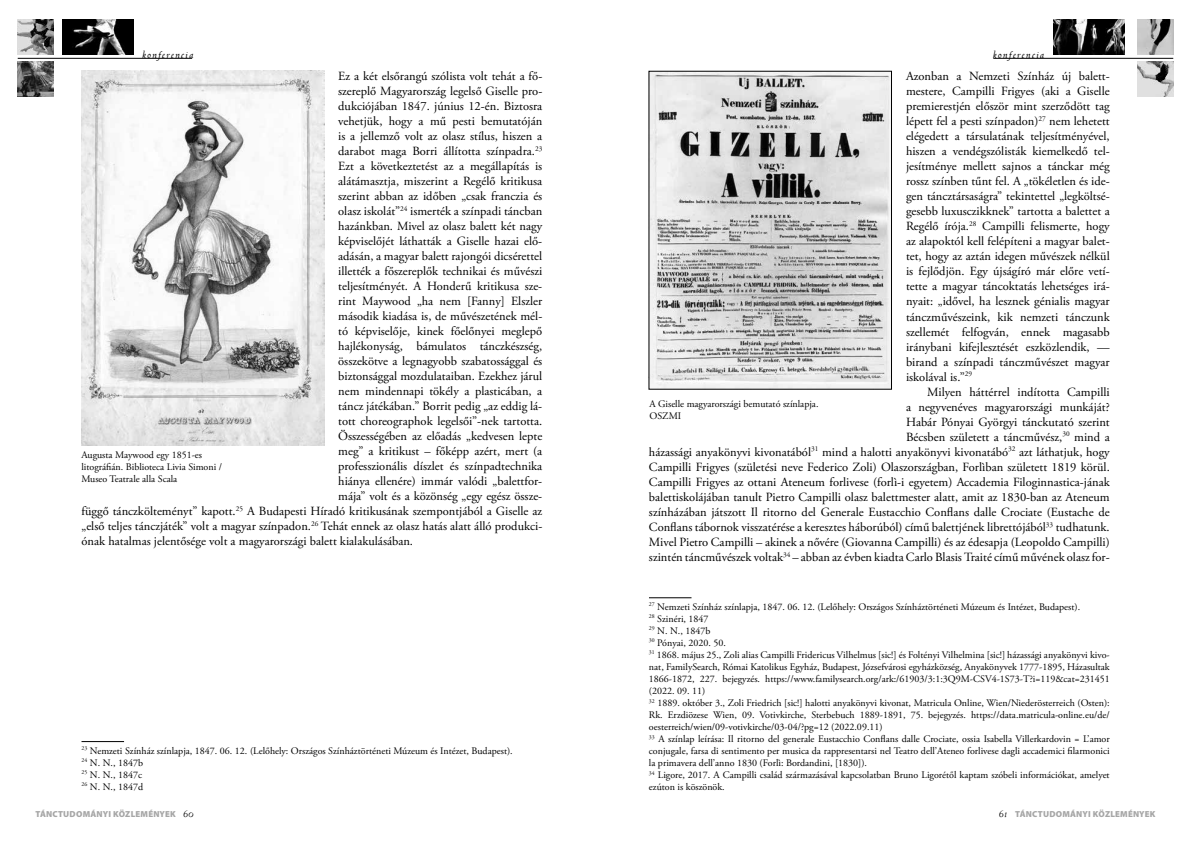
<style>
.page{position:relative;width:1191px;height:844px;background:#fff}
.page>*{position:absolute;margin:0;border:0;box-sizing:border-box;transform-origin:0 0}
.t1{font:12.5px/15px "Adobe Garamond Pro";color:#000;text-align:justify}
.t2{font:italic 11.25px "Venetian 301 Dm PFL";letter-spacing:.1em;color:#000}
.t3{font:10px/12px "Adobe Garamond Pro";color:#000}
.t4{font:900 8.75px "Myriad Pro";letter-spacing:.025em;color:#a6a6a6}
.s1{font-family:"Venetian 301 Dm PFL";font-weight:400;font-style:italic;font-size:11.25px;color:#000}
</style>
<div class="page">
<hr style="left:81px;top:741px;width:43px;height:1px;background:#000">
<img style="left:81px;top:71px;width:243px;height:374px">
<hr style="left:649px;top:597px;width:42px;height:1px;background:#000">
<img style="left:650px;top:73px;width:239px;height:314px">
<hr style="left:993px;top:58px;width:180px;height:1px;background:#000">
<img style="left:1053px;top:19px;width:71px;height:36px">
<img style="left:1137px;top:19px;width:36px;height:36px">
<img style="left:1137px;top:61px;width:36px;height:36px">
<hr style="left:18px;top:58px;width:174px;height:1px;background:#000">
<img style="left:18px;top:19px;width:35px;height:36px">
<img style="left:63px;top:19px;width:70px;height:36px">
<img style="left:18px;top:61px;width:35px;height:36px">
<p class="t2" style="left:142px;top:48px;width:53px">konferencia</p>
<p class="t2" style="left:993px;top:48px;width:53px">konferencia</p>
<p class="t1" style="left:338px;top:69px;width:206px">Ez a két elsőrangú szólista volt tehát a fő-</p>
<p class="t1" style="left:338px;top:84px;width:206px">szereplő Magyarország legelső Giselle pro-</p>
<p class="t1" style="left:338px;top:99px;width:206px">dukciójában 1847. június 12-én. Biztosra</p>
<p class="t1" style="left:338px;top:114px;width:206px">vehetjük, hogy a mű pesti bemutatóján</p>
<p class="t1" style="left:338px;top:129px;width:206px">is a jellemző volt az olasz stílus, hiszen a</p>
<p class="t1" style="left:338px;top:144px;width:206px">darabot maga Borri állította színpadra.<sup>23</sup></p>
<p class="t1" style="left:338px;top:159px;width:205px">Ezt a következtetést az a megállapítás is</p>
<p class="t1" style="left:338px;top:174px;width:206px">alátámasztja, miszerint a Regélő kritikusa</p>
<p class="t1" style="left:338px;top:189px;width:206px">szerint abban az időben „csak franczia és</p>
<p class="t1" style="left:338px;top:204px;width:206px">olasz iskolát”<sup>24</sup> ismerték a színpadi táncban</p>
<p class="t1" style="left:338px;top:219px;width:206px">hazánkban. Mivel az olasz balett két nagy</p>
<p class="t1" style="left:338px;top:234px;width:206px">képviselőjét láthatták a Giselle hazai elő-</p>
<p class="t1" style="left:338px;top:249px;width:206px">adásán, a magyar balett rajongói dicsérettel</p>
<p class="t1" style="left:338px;top:264px;width:206px">illették a főszereplők technikai és művészi</p>
<p class="t1" style="left:338px;top:279px;width:205px">teljesítményét. A Honderű kritikusa sze-</p>
<p class="t1" style="left:338px;top:294px;width:206px">rint Maywood „ha nem [Fanny] Elszler</p>
<p class="t1" style="left:338px;top:309px;width:206px">második kiadása is, de művészetének mél-</p>
<p class="t1" style="left:338px;top:324px;width:205px">tó képviselője, kinek főelőnyei meglepő</p>
<p class="t1" style="left:338px;top:339px;width:206px">hajlékonyság, bámulatos tánczkészség,</p>
<p class="t1" style="left:338px;top:354px;width:206px">összekötve a legnagyobb szabatossággal és</p>
<p class="t1" style="left:338px;top:369px;width:206px">biztonsággal mozdulataiban. Ezekhez járul</p>
<p class="t1" style="left:338px;top:384px;width:206px">nem mindennapi tökély a plasticában, a</p>
<p class="t1" style="left:338px;top:399px;width:205px">táncz játékában.” Borrit pedig „az eddig lá-</p>
<p class="t1" style="left:338px;top:414px;width:206px">tott choreographok legelsői”-nek tartotta.</p>
<p class="t1" style="left:338px;top:429px;width:206px">Összességében az előadás „kedvesen lepte</p>
<p class="t1" style="left:338px;top:444px;width:206px">meg” a kritikust – főképp azért, mert (a</p>
<p class="t1" style="left:338px;top:459px;width:206px">professzionális díszlet és színpadtechnika</p>
<p class="t1" style="left:338px;top:474px;width:206px">hiánya ellenére) immár valódi „balettfor-</p>
<p class="t1" style="left:338px;top:489px;width:205px">mája” volt és a közönség „egy egész össze-</p>
<p class="t1" style="left:81px;top:504px;width:462px">függő tánczkölteményt” kapott.<sup>25</sup> A Budapesti Híradó kritikusának szempontjából a Giselle az</p>
<p class="t1" style="left:82px;top:519px;width:462px">„első teljes tánczjáték” volt a magyar színpadon.<sup>26</sup> Tehát ennek az olasz hatás alatt álló produkci-</p>
<p class="t1" style="left:81px;top:534px;width:333px">ónak hatalmas jelentősége volt a magyarországi balett kialakulásában.</p>
<p class="t3" style="left:81px;top:449px;width:142px">Augusta Maywood egy 1851-es litográfián. Biblioteca Livia Simoni /<br>Museo Teatrale alla Scala</p>
<p class="t3" style="left:81px;top:744px;width:433px"><sup>23</sup> Nemzeti Színház színlapja, 1847. 06. 12. (Lelőhely: Országos Színháztörténeti Múzeum és Intézet, Budapest).<br><sup>24</sup> N. N., 1847b<br><sup>25</sup> N. N., 1847c<br><sup>26</sup> N. N., 1847d</p>
<p class="t1" style="left:906px;top:69px;width:205px">Azonban a Nemzeti Színház új balett&shy;mestere, Campilli Frigyes (aki a Giselle premierestjén először mint szerződött tag lépett fel a pesti színpadon)<sup>27</sup> nem lehetett elégedett a társulatának teljesítményével, hiszen a vendégszólisták kiemelkedő tel&shy;jesítménye mellett sajnos a tánckar még rossz színben tűnt fel. A „tökéletlen és ide&shy;gen táncztársaságra” tekintettel „legköltsé&shy;gesebb luxusczikknek” tartotta a balettet a Regélő írója.<sup>28</sup> Campilli felismerte, hogy az alapoktól kell felépíteni a magyar balet&shy;tet, hogy az aztán idegen művészek nélkül is fejlődjön. Egy újságíró már előre vetí&shy;tette a magyar táncoktatás lehetséges irá&shy;nyait: „idővel, ha lesznek génialis magyar tánczművészeink, kik nemzeti tánczunk szellemét felfogván, ennek magasabb iránybani kifejlesztését eszközlendik, — birand a színpadi tánczművészet magyar iskolával is.”<sup>29</sup></p>
<p class="t1" style="left:649px;top:384px;width:462px;text-align:right">Milyen háttérrel indította Campilli<br>a negyvenéves magyarországi munkáját?<br>Habár Pónyai Györgyi tánckutató szerint<br>Bécsben született a táncművész,<sup>30</sup> mind a<br>házassági anyakönyvi kivonatából<sup>31</sup> mind a halotti anyakönyvi kivonatábó<sup>32</sup> azt láthatjuk, hogy Campilli Frigyes (születési neve Federico Zoli) Olaszországban, Forlìban született 1819 körül.<br>Campilli Frigyes az ottani Ateneum forlivese (forlì-i egyetem) Accademia Filoginnastica-jának balettiskolájában tanult Pietro Campilli olasz balettmester alatt, amit az 1830-ban az Ateneum színházában játszott Il ritorno del Generale Eustacchio Conflans dalle Crociate (Eustache de Conflans tábornok visszatérése a keresztes háborúból) című balettjének librettójából<sup>33</sup> tudhatunk.<br>Mivel Pietro Campilli – akinek a nővére (Giovanna Campilli) és az édesapja (Leopoldo Campilli) szintén táncművészek voltak<sup>34</sup> – abban az évben kiadta Carlo Blasis Traité című művének olasz for-</p>
<p class="t3" style="left:649px;top:398px;width:170px">A Giselle magyarországi bemutató színlapja.<br>OSZMI</p>
<p class="t3" style="left:649px;top:600px;width:462px"><sup>27</sup> Nemzeti Színház színlapja, 1847. 06. 12. (Lelőhely: Országos Színháztörténeti Múzeum és Intézet, Budapest).<br><sup>28</sup> Szinéri, 1847<br><sup>29</sup> N. N., 1847b<br><sup>30</sup> Pónyai, 2020. 50.<br><sup>31</sup> 1868. május 25., Zoli alias Campilli Fridericus Vilhelmus [sic!] és Foltényi Vilhelmina [sic!] házassági anyakönyvi kivo&shy;nat, FamilySearch, Római Katolikus Egyház, Budapest, Józsefvárosi egyházközség, Anyakönyvek 1777-1895, Házasultak 1866-1872, 227. bejegyzés. https://www.familysearch.org/ark:/61903/3:1:3Q9M-CSV4-1S73-T?i=119&amp;cat=231451 (2022. 09. 11)<br><sup>32</sup> 1889. október 3., Zoli Friedrich [sic!] halotti anyakönyvi kivonat, Matricula Online, Wien/Niederösterreich (Osten):<br>Rk. Erzdiözese Wien, 09. Votivkirche, Sterbebuch 1889-1891, 75. bejegyzés. https://data.matricula-online.eu/de/ oesterreich/wien/09-votivkirche/03-04/?pg=12 (2022.09.11)<br><sup>33</sup> A színlap leírása: Il ritorno del generale Eustacchio Conflans dalle Crociate, ossia Isabella Villerkardovin = L’amor conjugale, farsa di sentimento per musica da rappresentarsi nel Teatro dell’Ateneo forlivese dagli accademici filarmonici la primavera dell’anno 1830 (Forlì: Bordandini, [1830]).<br><sup>34</sup> Ligore, 2017. A Campilli család származásával kapcsolatban Bruno Ligorétől kaptam szóbeli információkat, amelyet ezúton is köszönök.</p>
<p class="t4" style="left:35px;top:808px;width:160px">TÁNCTUDOMÁNYI KÖZLEMÉNYEK <span class="s1">60</span></p>
<p class="t4" style="left:998px;top:808px;width:158px"><span class="s1">61</span> TÁNCTUDOMÁNYI KÖZLEMÉNYEK</p>
</div>
